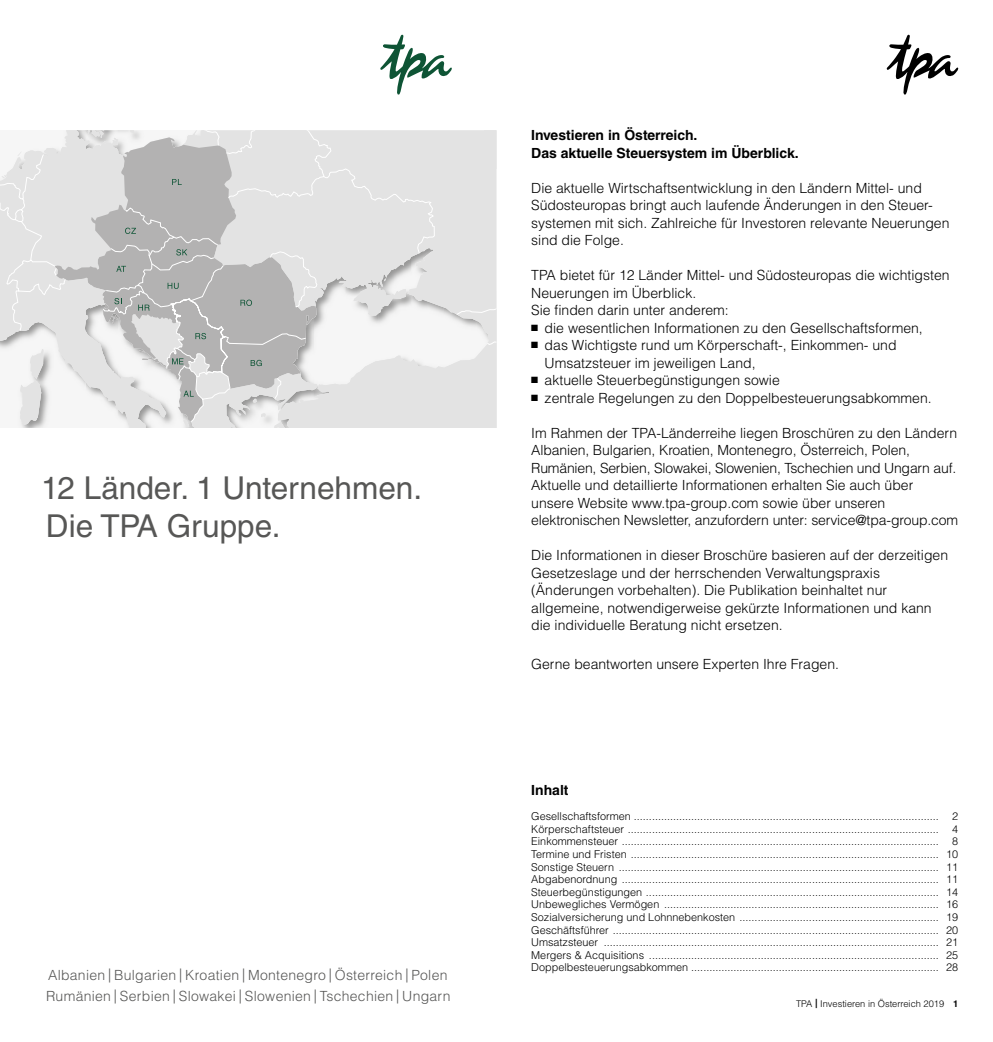
<style>
.page{position:relative;width:993px;height:1042px;background:#fff}
.page>*{position:absolute;margin:0;border:0;box-sizing:border-box;transform-origin:0 0}
.t1{font:31.5px/37.8px "Helvetica LT Std";color:#575756}
.t2{font:300 14px/17.5px "Helvetica LT Std";color:#000}
.t3{font:300 14px/21px "Helvetica LT Std";letter-spacing:.02em;color:#575756}
.t4{font:700 14px/17.5px "Helvetica LT Std";color:#000}
.t5{font:300 10.85px/12.6px "Helvetica LT Std";color:#000;text-align:justify}
.t6{font:300 9.28px "Helvetica LT Std";color:#000}
.s1{font-weight:700}
</style>
<div class="page">
<svg style="left:886px;top:35px;width:71px;height:60px"></svg>
<svg style="left:0;top:130px;width:496px;height:298px"></svg>
<svg style="left:380px;top:35px;width:71px;height:60px"></svg>
<h1 class="t1" style="left:41px;top:469px;width:382px">12 Länder. 1 Unternehmen.<br>Die TPA Gruppe.</h1>
<p class="t3" style="left:46px;top:964px;width:406px">Albanien | Bulgarien | Kroatien | Montenegro | Österreich | Polen<br>Rumänien | Serbien | Slowakei | Slowenien | Tschechien | Ungarn</p>
<p class="t4" style="left:531px;top:126px;width:269px">Investieren in Österreich.<br>Das aktuelle Steuersystem im Überblick.</p>
<p class="t2" style="left:531px;top:179px;width:419px">Die aktuelle Wirtschaftsentwicklung in den Ländern Mittel- und Südosteuropas bringt auch laufende Änderungen in den Steuer&shy;systemen mit sich. Zahlreiche für Investoren relevante Neuerungen sind die Folge.</p>
<p class="t2" style="left:531px;top:266px;width:420px">TPA bietet für 12 Länder Mittel- und Südosteuropas die wichtigsten<br>Neuerungen im Überblick.<br>Sie finden darin unter anderem:</p>
<p class="t2" style="left:531px;top:319px;width:393px">■ die wesentlichen Informationen zu den Gesellschaftsformen,</p>
<p class="t2" style="left:544px;top:336px;width:353px;text-indent:-13px">■ das Wichtigste rund um Körperschaft-, Einkommen- und<br>Umsatzsteuer im jeweiligen Land,</p>
<p class="t2" style="left:531px;top:371px;width:250px">■ aktuelle Steuerbegünstigungen sowie</p>
<p class="t2" style="left:531px;top:389px;width:402px">■ zentrale Regelungen zu den Doppelbesteuerungsabkommen.</p>
<p class="t2" style="left:531px;top:424px;width:428px">Im Rahmen der TPA-Länderreihe liegen Broschüren zu den Ländern Albanien, Bulgarien, Kroatien, Montenegro, Österreich, Polen, Rumänien, Serbien, Slowakei, Slowenien, Tschechien und Ungarn auf.<br>Aktuelle und detaillierte Informationen erhalten Sie auch über unsere Website www.tpa-group.com sowie über unseren elektronischen Newsletter, anzufordern unter: service@tpa-group.com</p>
<p class="t2" style="left:531px;top:546px;width:418px">Die Informationen in dieser Broschüre basieren auf der derzeitigen Gesetzeslage und der herrschenden Verwaltungspraxis (Änderungen vorbehalten). Die Publikation beinhaltet nur allgemeine, notwendigerweise gekürzte Informationen und kann die individuelle Beratung nicht ersetzen.</p>
<p class="t2" style="left:531px;top:655px;width:309px">Gerne beantworten unsere Experten Ihre Fragen.</p>
<p class="t4" style="left:531px;top:781px;width:39px">Inhalt</p>
<p class="t5" style="left:531px;top:810px;width:428px">Gesellschaftsformen ..................................................................................................... 2<br>Körperschaftsteuer ....................................................................................................... 4<br>Einkommensteuer ......................................................................................................... 8<br>Termine und Fristen ...................................................................................................... 10<br>Sonstige Steuern .......................................................................................................... 11<br>Abgabenordnung ......................................................................................................... 11<br>Steuerbegünstigungen ................................................................................................. 14<br>Unbewegliches Vermögen ........................................................................................... 16<br>Sozialversicherung und Lohnnebenkosten .................................................................. 19<br>Geschäftsführer ............................................................................................................ 20<br>Umsatzsteuer ............................................................................................................... 21<br>Mergers &amp; Acquisitions ................................................................................................ 25<br>Doppelbesteuerungsabkommen .................................................................................. 28</p>
<p class="t6" style="left:795px;top:997px;width:163px">TPA <span class="s1">|</span> Investieren in Österreich 2019 <span class="s1">1</span></p>
</div>
